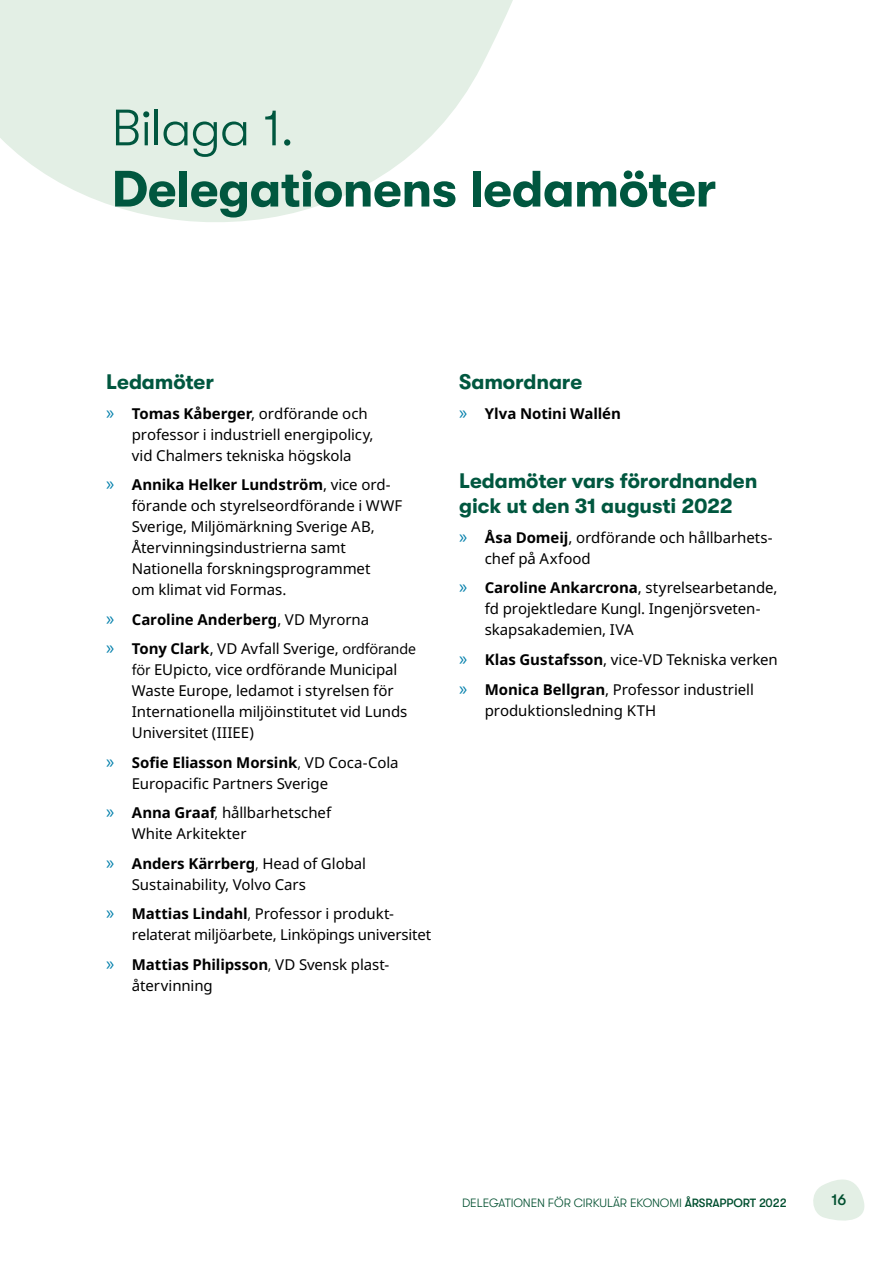
<style>
.page{position:relative;width:893px;height:1263px;background:#fff}
.page>*{position:absolute;margin:0;border:0;box-sizing:border-box;transform-origin:0 0}
.t1{font:700 51px/61.2px "GT Walsheim";letter-spacing:-.01em;color:#00573f}
.t2{font:700 21px/25.2px "GT Walsheim";letter-spacing:-.005em;color:#00573f}
.t3{font:500 15.6px "GT Walsheim";color:#004f2f}
.t4{font:15px/21px "Noto Sans";letter-spacing:-.005em;color:#000}
.t5{font:700 15px "Noto Sans";letter-spacing:-.005em;color:#000}
.t6{font:300 12px "GT Walsheim";letter-spacing:-.01em;color:#004f2f}
.s1{font-weight:300}
.s2{font-family:"Myriad Pro";font-size:19.5px;color:#027fab}
.s3{font-weight:700}
.s4{font-family:"Myriad Pro";font-weight:400;font-size:19.5px;color:#027fab}
.s5{font-weight:400}
.s6{font-family:"Segoe UI"}
.s7{font-weight:500}
</style>
<div class="page">
<svg style="left:813px;top:1179px;width:52px;height:42px"></svg>
<svg style="left:0;top:0;width:513px;height:222px;fill:#e3efe5"></svg>
<h1 class="t1" style="left:112px;top:97px;width:606px"><span class="s1">Bilaga 1.<br></span>Delegationens ledamöter</h1>
<h2 class="t2" style="left:106px;top:369px;width:109px">Ledamöter</h2>
<p class="t4" style="left:132px;top:403px;width:243px;text-indent:-25px"><span class="s2">»</span> <span class="s3">Tomas Kåberger</span>, ordförande och professor i industriell energipolicy, vid Chalmers tekniska högskola</p>
<p class="t4" style="left:132px;top:474px;width:272px;text-indent:-26px"><span class="s2">»</span> <span class="s3">Annika Helker Lundström</span>, vice ord&shy;förande och styrelseordförande i WWF Sverige, Miljömärkning Sverige AB, Återvinningsindustrierna samt Nationella forskningsprogrammet<br>om klimat vid Formas.</p>
<p class="t5" style="left:106px;top:609px;width:264px"><span class="s4">»</span> Caroline Anderberg<span class="s5">, VD Myrorna</span></p>
<p class="t4" style="left:132px;top:638px;width:286px;text-indent:-26px"><span class="s2">»</span> <span class="s3">Tony Clark</span>, VD Avfall Sverige, <span class="s6">ordförande för</span> EUpicto, vice ordförande Municipal Waste Europe, ledamot i styrelsen för Internationella miljöinstitutet vid Lunds Universitet (IIIEE)</p>
<p class="t4" style="left:132px;top:752px;width:268px;text-indent:-26px"><span class="s2">»</span> <span class="s3">Sofie Eliasson Morsink</span><span class="s6">,</span> VD Coca-Cola<br>Europacific Partners Sverige</p>
<p class="t4" style="left:132px;top:802px;width:201px;text-indent:-26px"><span class="s2">»</span> <span class="s3">Anna Graaf</span><span class="s6">,</span> hållbarhetschef<br>White Arkitekter</p>
<p class="t4" style="left:132px;top:853px;width:236px;text-indent:-26px"><span class="s2">»</span> <span class="s3">Anders Kärrberg</span><span class="s6">,</span> Head of Global<br>Sustainability, Volvo Cars</p>
<p class="t4" style="left:132px;top:903px;width:301px;text-indent:-26px"><span class="s2">»</span> <span class="s3">Mattias Lindahl</span><span class="s6">,</span> Professor i produkt&shy;relaterat miljöarbete, Linköpings universitet</p>
<p class="t4" style="left:132px;top:954px;width:258px;text-indent:-26px"><span class="s2">»</span> <span class="s3">Mattias Philipsson</span><span class="s6">,</span> VD Svensk plast&shy;återvinning</p>
<h2 class="t2" style="left:459px;top:369px;width:124px">Samordnare</h2>
<p class="t5" style="left:459px;top:403px;width:163px"><span class="s4">»</span> Ylva Notini Wallén</p>
<h2 class="t2" style="left:459px;top:468px;width:300px">Ledamöter vars förordnanden gick ut den 31 augusti 2022</h2>
<p class="t4" style="left:485px;top:527px;width:289px;text-indent:-26px"><span class="s2">»</span> <span class="s3">Åsa Domeij</span>, ordförande och hållbarhets&shy;chef på Axfood</p>
<p class="t4" style="left:485px;top:578px;width:294px;text-indent:-26px"><span class="s2">»</span> <span class="s3">Caroline Ankarcrona</span>, styrelsearbetande, fd projektledare Kungl. Ingenjörsveten&shy;skapsakademien, IVA</p>
<p class="t4" style="left:459px;top:649px;width:320px"><span class="s2">»</span> <span class="s3">Klas Gustafsson</span>, vice-VD Tekniska verken</p>
<p class="t4" style="left:485px;top:679px;width:271px;text-indent:-26px"><span class="s2">»</span> <span class="s3">Monica Bellgran</span>, Professor industriell produktionsledning KTH</p>
<p class="t6" style="left:462px;top:1196px;width:326px">DELEGATIONEN FÖR CIRKULÄR EKONOMI <span class="s7">ÅRSRAPPORT 2022</span></p>
<p class="t3" style="left:831px;top:1191px;width:17px">16</p>
</div>
